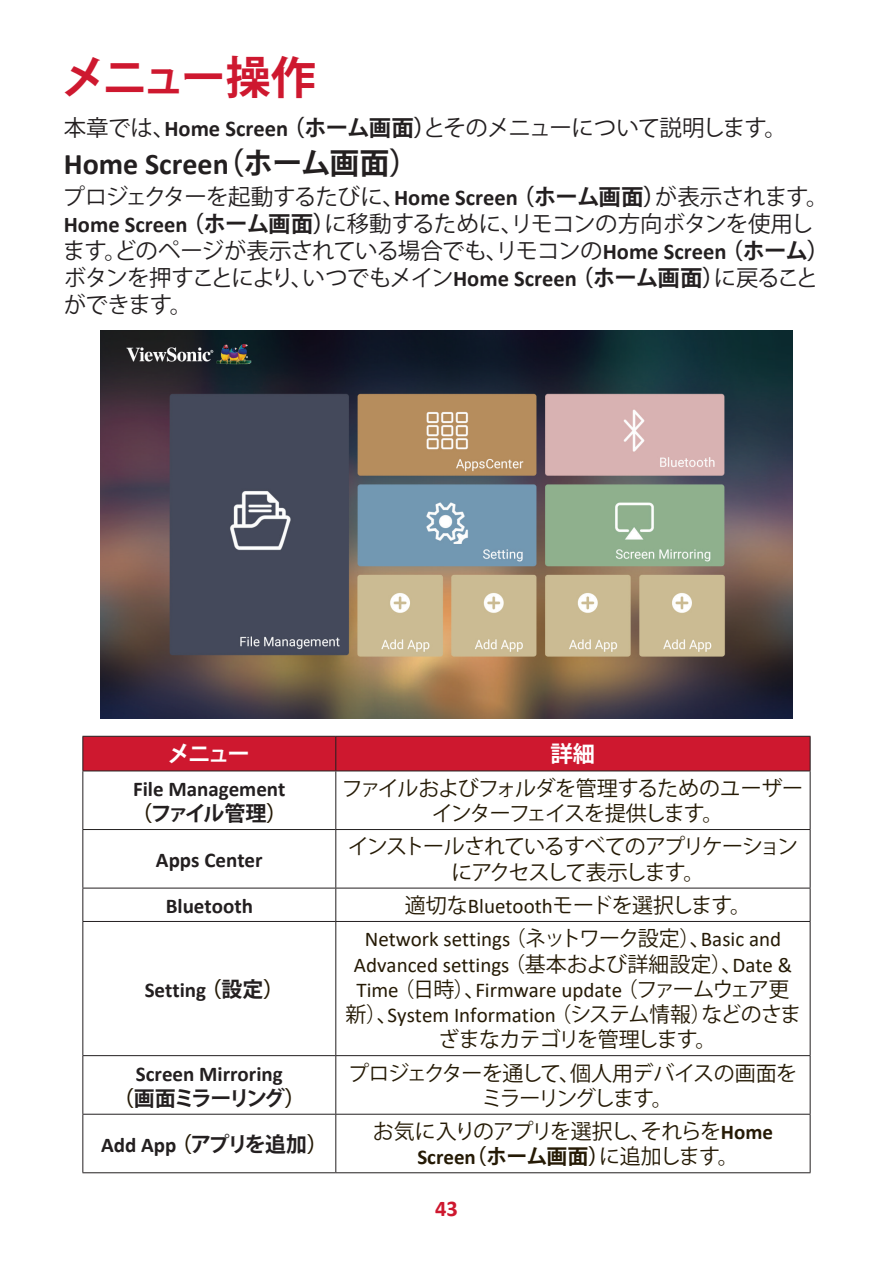
<style>
.page{position:relative;width:893px;height:1263px;background:#fff}
.page>*{position:absolute;margin:0;border:0;box-sizing:border-box;transform-origin:0 0}
.t1{font:700 45px "Koz Go Pro";letter-spacing:-.08em;color:#ce182f}
.t2{font:700 30px "Calibri";color:#231f20}
.t3{font:22.5px/27px "Koz Go Pro";letter-spacing:-.04em;color:#231f20}
.t4{font:700 22.5px "Koz Go Pro";letter-spacing:-.095em;color:#fff}
.t5{font:700 22.5px "Calibri";color:#ce182f}
.t6{font:21px/25.2px "Calibri";color:#251a05;text-align:center}
.t7{font:21px/25.2px "Koz Go Pro";letter-spacing:-.05em;color:#251a05;text-align:center}
.t8{font:700 21px "Calibri";color:#231f20}
.t9{font:21px/25.2px "Koz Go Pro";letter-spacing:-.07em;color:#251a05;text-align:center}
.t10{font:21px "Koz Go Pro";letter-spacing:-.03em;color:#251a05}
.t11{font:700 21px "Koz Go Pro";letter-spacing:-.115em;color:#231f20}
.s1{font-family:"Calibri";font-weight:700}
.s2{font-weight:700}
.s3{font-family:"Koz Go Pro"}
.s4{color:#251a05}
.s5{font-family:"Calibri"}
.s6{font-family:"Koz Go Pro";color:#251a05}
</style>
<div class="page">
<img style="left:101px;top:330px;width:691px;height:389px">
<div style="left:83px;top:737px;width:727px;height:33px;background:#ce182f"></div>
<hr style="left:82px;top:736px;width:254px;height:1px;background:#231f20">
<hr style="left:82px;top:737px;width:1px;height:33px;background:#231f20">
<hr style="left:336px;top:736px;width:474px;height:1px;background:#231f20">
<hr style="left:335px;top:737px;width:1px;height:33px;background:#231f20">
<hr style="left:810px;top:737px;width:1px;height:33px;background:#231f20">
<hr style="left:82px;top:770px;width:254px;height:1px;background:#231f20">
<hr style="left:82px;top:771px;width:1px;height:58px;background:#231f20">
<hr style="left:336px;top:770px;width:474px;height:1px;background:#231f20">
<hr style="left:335px;top:771px;width:1px;height:58px;background:#231f20">
<hr style="left:810px;top:771px;width:1px;height:58px;background:#231f20">
<hr style="left:82px;top:829px;width:254px;height:1px;background:#231f20">
<hr style="left:82px;top:830px;width:1px;height:58px;background:#231f20">
<hr style="left:336px;top:829px;width:474px;height:1px;background:#231f20">
<hr style="left:335px;top:830px;width:1px;height:58px;background:#231f20">
<hr style="left:810px;top:830px;width:1px;height:58px;background:#231f20">
<hr style="left:82px;top:888px;width:254px;height:1px;background:#231f20">
<hr style="left:82px;top:888px;width:1px;height:33px;background:#231f20">
<hr style="left:336px;top:888px;width:474px;height:1px;background:#231f20">
<hr style="left:335px;top:888px;width:1px;height:33px;background:#231f20">
<hr style="left:810px;top:888px;width:1px;height:33px;background:#231f20">
<hr style="left:82px;top:921px;width:254px;height:1px;background:#231f20">
<hr style="left:82px;top:922px;width:1px;height:133px;background:#231f20">
<hr style="left:336px;top:921px;width:474px;height:1px;background:#231f20">
<hr style="left:335px;top:922px;width:1px;height:133px;background:#231f20">
<hr style="left:810px;top:922px;width:1px;height:133px;background:#231f20">
<hr style="left:82px;top:1055px;width:254px;height:1px;background:#231f20">
<hr style="left:82px;top:1056px;width:1px;height:58px;background:#231f20">
<hr style="left:336px;top:1055px;width:474px;height:1px;background:#231f20">
<hr style="left:335px;top:1056px;width:1px;height:58px;background:#231f20">
<hr style="left:810px;top:1056px;width:1px;height:58px;background:#231f20">
<hr style="left:82px;top:1114px;width:254px;height:1px;background:#231f20">
<hr style="left:82px;top:1114px;width:1px;height:58px;background:#231f20">
<hr style="left:336px;top:1114px;width:474px;height:1px;background:#231f20">
<hr style="left:335px;top:1114px;width:1px;height:58px;background:#231f20">
<hr style="left:810px;top:1114px;width:1px;height:58px;background:#231f20">
<hr style="left:82px;top:1172px;width:254px;height:1px;background:#231f20">
<hr style="left:336px;top:1172px;width:474px;height:1px;background:#231f20">
<h1 class="t1" style="left:61px;top:49px;width:256px">メニュー操作</h1>
<p class="t3" style="left:64px;top:115px;width:725px">本章では、<span class="s1">Home Screen</span> <span class="s2">（ホーム画面）</span>とそのメニューについて説明します。</p>
<h2 class="t2" style="left:64px;top:143px;width:357px">Home Screen<span class="s3">（ホーム画面）</span></h2>
<p class="t3" style="left:63px;top:184px;width:768px">プロジェクターを起動するたびに、<span class="s1">Home Screen</span> <span class="s2">（ホーム画面）</span>が表示されます。<span class="s1">Home Screen</span> <span class="s2">（ホーム画面）</span>に移動するために、リモコンの方向ボタンを使用します。どのページが表示されている場合でも、リモコンの<span class="s1">Home Screen</span> <span class="s2">（ホーム）</span>ボタンを押すことにより、いつでもメイン<span class="s1">Home Screen</span> <span class="s2">（ホーム画面）</span>に戻ることができます。</p>
<p class="t4" style="left:167px;top:740px;width:84px">メニュー</p>
<p class="t4" style="left:550px;top:740px;width:46px">詳細</p>
<p class="t8" style="left:133px;top:774px;width:154px">File Management</p>
<p class="t11" style="left:132px;top:800px;width:157px"><span class="s4">（</span>ファイル管理<span class="s4">）</span></p>
<p class="t7" style="left:342px;top:776px;width:463px">ファイルおよびフォルダを管理するためのユーザーインターフェイスを提供します。</p>
<p class="t8" style="left:156px;top:845px;width:108px">Apps Center</p>
<p class="t7" style="left:348px;top:835px;width:452px">インストールされているすべてのアプリケーションにアクセスして表示します。</p>
<p class="t8" style="left:166px;top:891px;width:89px">Bluetooth</p>
<p class="t10" style="left:405px;top:892px;width:348px">適切な<span class="s5">Bluetooth</span>モードを選択します。</p>
<p class="t8" style="left:145px;top:975px;width:141px">Setting <span class="s6">（</span><span class="s3">設定</span><span class="s6">）</span></p>
<p class="t8" style="left:136px;top:1059px;width:148px">Screen Mirroring</p>
<p class="t11" style="left:113px;top:1084px;width:194px"><span class="s4">（</span>画面ミラーリング<span class="s4">）</span></p>
<p class="t8" style="left:101px;top:1130px;width:228px">Add App <span class="s6">（</span><span class="s3">アプリを追加</span><span class="s6">）</span></p>
<p class="t6" style="left:346px;top:926px;width:457px">Network settings <span class="s3">（ネットワーク設定）、</span>Basic and Advanced settings <span class="s3">（基本および詳細設定）、</span>Date &amp; Time <span class="s3">（日時）、</span>Firmware update <span class="s3">（ファームウェア更新）、</span>System Information <span class="s3">（システム情報）などのさま</span></p>
<p class="t7" style="left:439px;top:1027px;width:279px">ざまなカテゴリを管理します。</p>
<p class="t7" style="left:348px;top:1061px;width:451px">プロジェクターを通して、個人用デバイスの画面をミラーリングします。</p>
<p class="t9" style="left:373px;top:1119px;width:401px">お気に入りのアプリを選択し、それらを<span class="s1">Home<br>Screen</span><span class="s2">（ホーム画面）</span>に追加します。</p>
<p class="t5" style="left:435px;top:1193px;width:24px">43</p>
</div>
